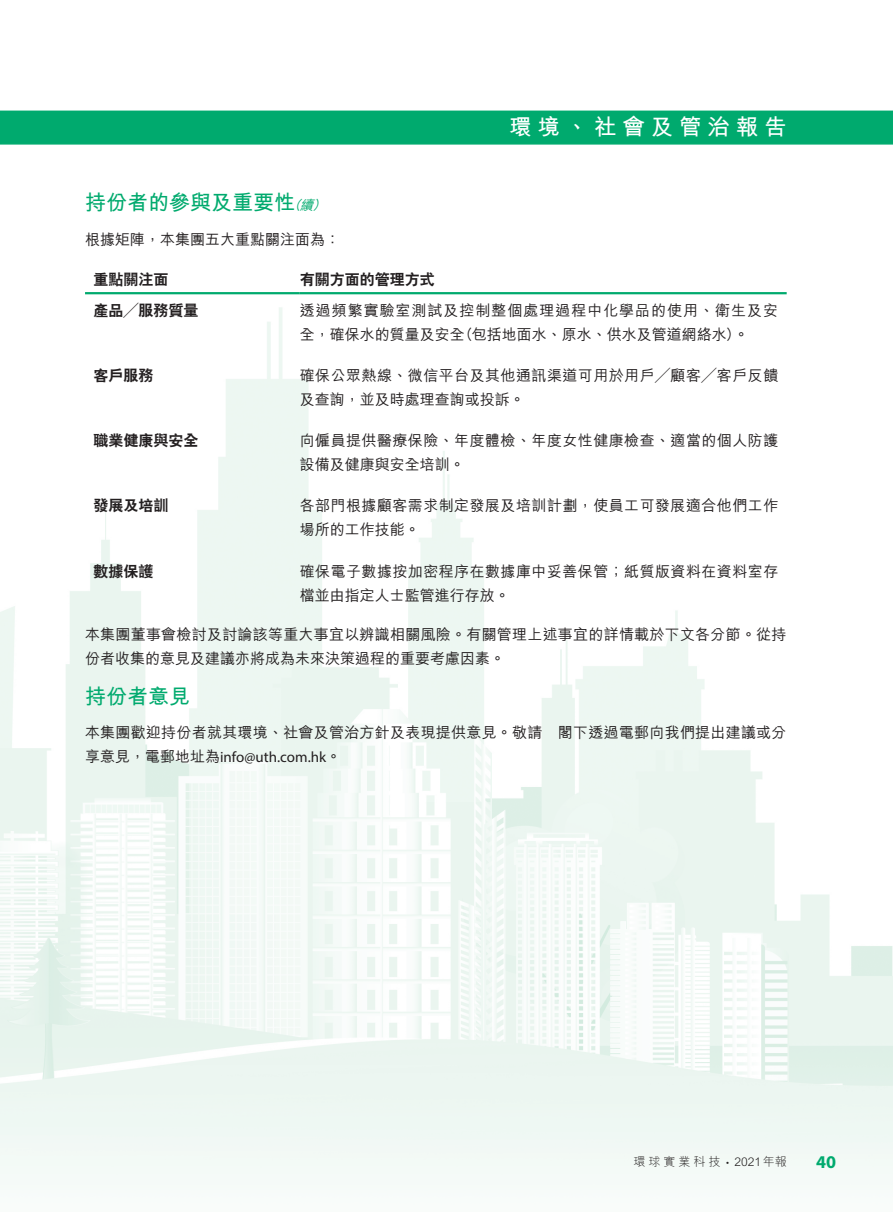
<style>
.page{position:relative;width:893px;height:1212px;background:#fff}
.page>*{position:absolute;margin:0;border:0;box-sizing:border-box;transform-origin:0 0}
.t1{font:700 22.5px "M Hei HK";letter-spacing:.26em;color:#fff}
.t2{font:700 21px "M Hei HK";color:#00aa6e}
.t3{font:700 18px "Myriad Pro";color:#00aa6e}
.t4{font:500 15px/24px "M Hei HK";letter-spacing:.015em;color:#231f20}
.t5{font:500 15px/24px "M Hei HK";letter-spacing:.065em;color:#231f20}
.t6{font:800 15px "C Hei 2 HK";color:#231f20}
.t7{font:15px "Myriad Pro";color:#231f20}
.t8{font:300 12px "M Hei HK";letter-spacing:.19em;color:#231f20}
.s1{font-weight:500;font-style:italic;font-size:13.5px}
.s2{font-family:"M Hei HK";font-weight:500}
.s3{font-family:"Myriad Pro"}
</style>
<div class="page">
<img style="left:0;top:110px;width:893px;height:1065px">
<div style="left:0;top:111px;width:893px;height:34px;background:#00aa6e"></div>
<hr style="left:85px;top:292px;width:215px;height:2px;background:#00aa6e">
<hr style="left:300px;top:292px;width:487px;height:2px;background:#00aa6e">
<h1 class="t1" style="left:509px;top:110px;width:279px">環境、社會及管治報告</h1>
<h2 class="t2" style="left:85px;top:187px;width:247px">持份者的參與及重要性<span class="s1">（續）</span></h2>
<p class="t4" style="left:85px;top:226px;width:256px">根據矩陣，本集團五大重點關注面為：</p>
<p class="t6" style="left:94px;top:269px;width:76px">重點關注面</p>
<p class="t6" style="left:300px;top:269px;width:136px">有關方面的管理方式</p>
<p class="t6" style="left:94px;top:301px;width:107px">產品╱服務質量</p>
<p class="t5" style="left:300px;top:298px;width:480px">透過頻繁實驗室測試及控制整個處理過程中化學品的使用、衛生及安全，確保水的質量及安全（包括地面水、原水、供水及管道網絡水）。</p>
<p class="t6" style="left:94px;top:366px;width:61px">客戶服務</p>
<p class="t4" style="left:300px;top:363px;width:480px">確保公眾熱線、微信平台及其他通訊渠道可用於用戶╱顧客╱客戶反饋及查詢，並及時處理查詢或投訴。</p>
<p class="t6" style="left:94px;top:431px;width:107px">職業健康與安全</p>
<p class="t4" style="left:300px;top:428px;width:480px">向僱員提供醫療保險、年度體檢、年度女性健康檢查、適當的個人防護設備及健康與安全培訓。</p>
<p class="t6" style="left:94px;top:496px;width:76px">發展及培訓</p>
<p class="t4" style="left:300px;top:493px;width:480px">各部門根據顧客需求制定發展及培訓計劃，使員工可發展適合他們工作場所的工作技能。</p>
<p class="t6" style="left:94px;top:561px;width:61px">數據保護</p>
<p class="t4" style="left:300px;top:558px;width:480px">確保電子數據按加密程序在數據庫中妥善保管；紙質版資料在資料室存檔並由指定人士監管進行存放。</p>
<p class="t4" style="left:85px;top:621px;width:703px">本集團董事會檢討及討論該等重大事宜以辨識相關風險。有關管理上述事宜的詳情載於下文各分節。從持份者收集的意見及建議亦將成為未來決策過程的重要考慮因素。</p>
<h2 class="t2" style="left:85px;top:681px;width:106px">持份者意見</h2>
<p class="t4" style="left:85px;top:720px;width:703px">本集團歡迎持份者就其環境、社會及管治方針及表現提供意見。敬請　閣下透過電郵向我們提出建議或分</p>
<p class="t7" style="left:85px;top:748px;width:258px"><span class="s2">享意見，電郵地址為</span>info@uth.com.hk<span class="s2">。</span></p>
<p class="t8" style="left:634px;top:1153px;width:155px">環球實業科技 <span class="s3">•</span> 2021年報</p>
<p class="t3" style="left:816px;top:1150px;width:22px">40</p>
</div>
